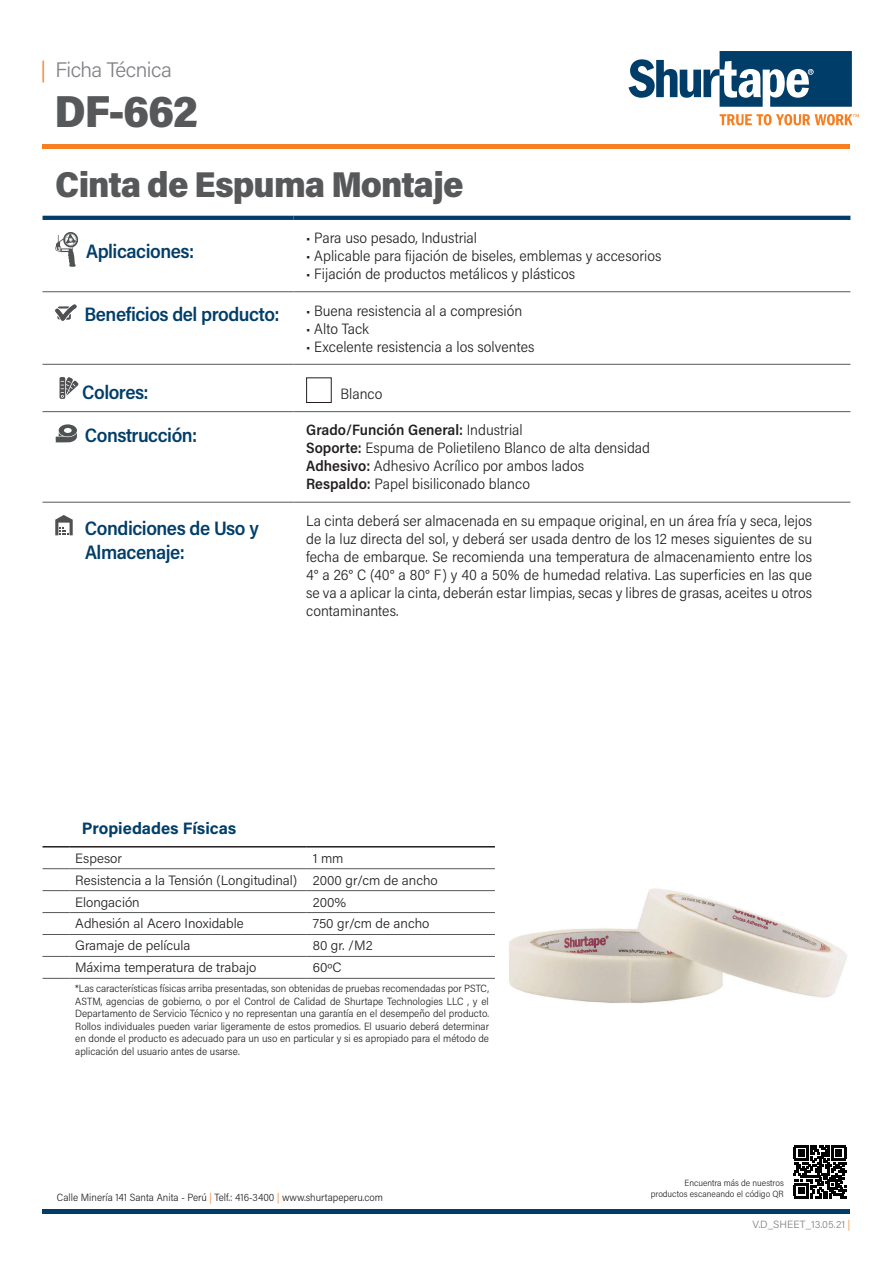
<style>
.page{position:relative;width:893px;height:1263px;background:#fff}
.page>*{position:absolute;margin:0;border:0;box-sizing:border-box;transform-origin:0 0}
.t1{font:900 45px "Acumin Pro Semi Cond";color:#57585a}
.t2{font:900 36px "Acumin Pro Semi Cond";letter-spacing:-.025em;color:#57585a}
.t3{font:300 21px "Acumin Pro";letter-spacing:-.025em;color:#808285}
.t4{font:600 19.5px/23.4px "Acumin Pro Semi Cond";letter-spacing:-.025em;color:#003e69}
.t5{font:700 16.5px "Acumin Pro";color:#003e69}
.t6{font:300 15px/18px "Acumin Pro Semi Cond";color:#231f20}
.t7{font:300 13.5px/21.9px "Acumin Pro";color:#231f20}
.t8{font:300 10.5px/12.6px "Acumin Pro Semi Cond";color:#231f20;text-align:justify}
.t9{font:300 10.5px "Acumin Pro";letter-spacing:.01em;color:#808285}
.t10{font:300 9px/10.8px "Acumin Pro Semi Cond";color:#231f20;text-align:right}
.s1{color:#f57f21}
.s2{font-weight:600}
.s3{font-family:"Acumin Pro Semi Cond";color:#f57f21}
</style>
<div class="page">
<hr style="left:43px;top:145px;width:807px;height:4px;background:#f57f21">
<hr style="left:43px;top:1210px;width:807px;height:4px;background:#003e69">
<svg style="left:720px;top:114px;width:139px;height:11px"></svg>
<svg style="left:629px;top:51px;width:223px;height:56px"></svg>
<svg style="left:43px;top:846px;width:26px;height:1px"></svg>
<hr style="left:69px;top:846px;width:238px;height:1px;background:#231f20">
<hr style="left:307px;top:846px;width:188px;height:1px;background:#231f20">
<svg style="left:43px;top:868px;width:26px;height:1px"></svg>
<hr style="left:69px;top:868px;width:238px;height:1px;background:#57585a">
<hr style="left:307px;top:868px;width:188px;height:1px;background:#57585a">
<svg style="left:43px;top:890px;width:26px;height:1px"></svg>
<hr style="left:69px;top:890px;width:238px;height:1px;background:#57585a">
<hr style="left:307px;top:890px;width:188px;height:1px;background:#57585a">
<hr style="left:307px;top:912px;width:188px;height:1px;background:#57585a">
<hr style="left:307px;top:934px;width:188px;height:1px;background:#57585a">
<hr style="left:307px;top:956px;width:188px;height:1px;background:#57585a">
<hr style="left:307px;top:978px;width:188px;height:1px;background:#57585a">
<svg style="left:43px;top:912px;width:26px;height:1px"></svg>
<hr style="left:69px;top:912px;width:238px;height:1px;background:#57585a">
<svg style="left:43px;top:934px;width:26px;height:1px"></svg>
<hr style="left:69px;top:934px;width:238px;height:1px;background:#57585a">
<svg style="left:43px;top:956px;width:26px;height:1px"></svg>
<hr style="left:69px;top:956px;width:238px;height:1px;background:#57585a">
<svg style="left:43px;top:978px;width:26px;height:1px"></svg>
<hr style="left:69px;top:978px;width:238px;height:1px;background:#57585a">
<hr style="left:43px;top:291px;width:250px;height:1px;background:#57585a">
<hr style="left:293px;top:291px;width:557px;height:1px;background:#57585a">
<hr style="left:43px;top:364px;width:250px;height:1px;background:#57585a">
<hr style="left:293px;top:364px;width:557px;height:1px;background:#57585a">
<hr style="left:43px;top:411px;width:250px;height:1px;background:#57585a">
<hr style="left:293px;top:411px;width:557px;height:1px;background:#57585a">
<hr style="left:43px;top:502px;width:250px;height:1px;background:#57585a">
<hr style="left:293px;top:502px;width:557px;height:1px;background:#57585a">
<hr style="left:43px;top:216px;width:250px;height:4px;background:#003e69">
<hr style="left:293px;top:216px;width:557px;height:4px;background:#003e69">
<svg style="left:55px;top:232px;width:24px;height:35px"></svg>
<svg style="left:55px;top:304px;width:22px;height:17px"></svg>
<svg style="left:60px;top:377px;width:19px;height:22px"></svg>
<div style="left:306px;top:377px;width:26px;height:26px;background:#fff;border:1px solid #231f20"></div>
<svg style="left:55px;top:424px;width:22px;height:18px"></svg>
<svg style="left:55px;top:515px;width:18px;height:20px"></svg>
<svg style="left:793px;top:1145px;width:54px;height:54px"></svg>
<svg style="left:794px;top:1146px;width:52px;height:52px"></svg>
<img style="left:509px;top:888px;width:338px;height:115px">
<h3 class="t3" style="left:40px;top:55px;width:133px"><span class="s1">|</span> Ficha Técnica</h3>
<h1 class="t1" style="left:54px;top:79px;width:145px">DF-662</h1>
<h2 class="t2" style="left:55px;top:159px;width:410px">Cinta de Espuma Montaje</h2>
<h3 class="t4" style="left:86px;top:239px;width:110px">Aplicaciones:</h3>
<p class="t6" style="left:306px;top:228px;width:173px">• Para uso pesado, Industrial</p>
<p class="t6" style="left:306px;top:246px;width:357px">• Aplicable para fijación de biseles, emblemas y accesorios</p>
<p class="t6" style="left:306px;top:264px;width:271px">• Fijación de productos metálicos y plásticos</p>
<h3 class="t4" style="left:85px;top:301px;width:197px">Beneficios del producto:</h3>
<p class="t6" style="left:306px;top:301px;width:218px">• Buena resistencia al a compresión</p>
<p class="t6" style="left:306px;top:319px;width:64px">• Alto Tack</p>
<p class="t6" style="left:306px;top:337px;width:230px">• Excelente resistencia a los solventes</p>
<h3 class="t4" style="left:82px;top:379px;width:68px">Colores:</h3>
<p class="t6" style="left:341px;top:384px;width:43px">Blanco</p>
<h3 class="t4" style="left:85px;top:423px;width:114px">Construcción:</h3>
<p class="t6" style="left:306px;top:421px;width:345px"><span class="s2">Grado/Función General:</span> Industrial<br><span class="s2">Soporte:</span> Espuma de Polietileno Blanco de alta densidad <span class="s2">Adhesivo:</span> Adhesivo Acrílico por ambos lados <span class="s2">Respaldo:</span> Papel bisiliconado blanco</p>
<h3 class="t4" style="left:85px;top:516px;width:175px">Condiciones de Uso y<br>Almacenaje:</h3>
<p class="t6" style="left:306px;top:511px;width:508px;text-align:justify">La cinta deberá ser almacenada en su empaque original, en un área fría y seca, lejos de la luz directa del sol, y deberá ser usada dentro de los 12 meses siguientes de su fecha de embarque. Se recomienda una temperatura de almacenamiento entre los 4° a 26° C (40° a 80° F) y 40 a 50% de humedad relativa. Las superficies en las que se va a aplicar la cinta, deberán estar limpias, secas y libres de grasas, aceites u otros contaminantes.</p>
<p class="t5" style="left:82px;top:817px;width:156px">Propiedades Físicas</p>
<p class="t7" style="left:75px;top:846px;width:48px">Espesor</p>
<p class="t7" style="left:75px;top:846px;width:364px;text-indent:238px">1 mm<br>Resistencia a la Tensión (Longitudinal) 2000 gr/cm de ancho<br>Elongación</p>
<p class="t7" style="left:313px;top:890px;width:35px">200%</p>
<p class="t7" style="left:75px;top:912px;width:170px">Adhesión al Acero Inoxidable</p>
<p class="t7" style="left:313px;top:912px;width:118px">750 gr/cm de ancho</p>
<p class="t7" style="left:75px;top:934px;width:117px">Gramaje de película</p>
<p class="t7" style="left:313px;top:934px;width:61px">80 gr. /M2</p>
<p class="t7" style="left:75px;top:956px;width:183px">Máxima temperatura de trabajo</p>
<p class="t7" style="left:313px;top:956px;width:30px">60ºC</p>
<p class="t8" style="left:75px;top:982px;width:415px">*Las características físicas arriba presentadas, son obtenidas de pruebas recomendadas por PSTC, ASTM, agencias de gobierno, o por el Control de Calidad de Shurtape Technologies LLC , y el Departamento de Servicio Técnico y no representan una garantía en el desempeño del producto.<br>Rollos individuales pueden variar ligeramente de estos promedios. El usuario deberá determinar en donde el producto es adecuado para un uso en particular y si es apropiado para el método de aplicación del usuario antes de usarse.</p>
<p class="t8" style="left:57px;top:1191px;width:328px">Calle Minería 141 Santa Anita - Perú <span class="s1">|</span> Telf.: 416-3400 <span class="s1">|</span> www.shurtapeperu.com</p>
<p class="t10" style="left:651px;top:1177px;width:135px">Encuentra más de nuestros productos escaneando el código QR</p>
<p class="t9" style="left:752px;top:1217px;width:99px">V.D_SHEET_13.05.21 <span class="s3">|</span></p>
</div>
